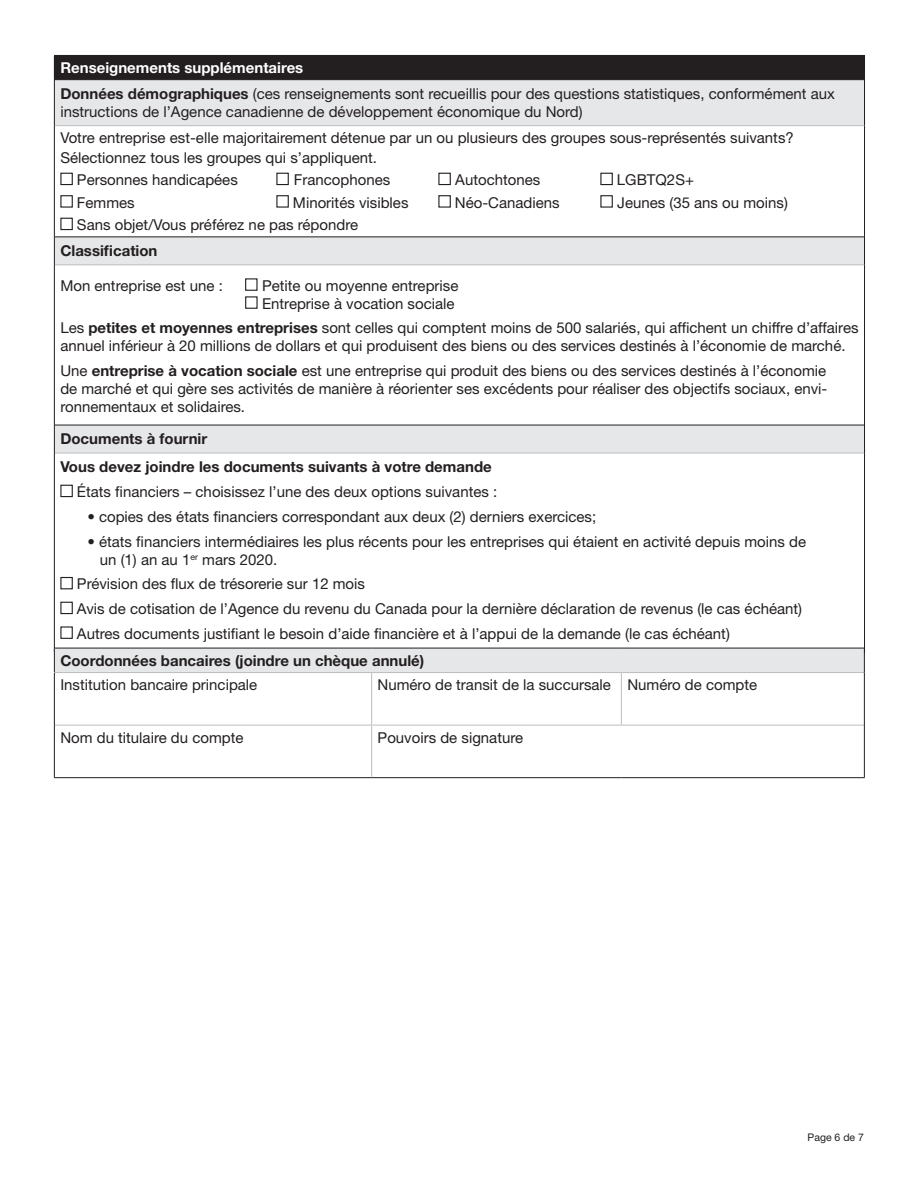
<style>
.page{position:relative;width:918px;height:1188px;background:#fff}
.page>*{position:absolute;margin:0;border:0;box-sizing:border-box;transform-origin:0 0}
.t1{font:15px/18px "Helvetica Neue LT Std";color:#231f20}
.t2{font:700 15px/28px "Helvetica Neue LT Std";color:#231f20}
.t3{font:10.5px "Helvetica Neue LT Std";color:#231f20}
.s1{font-weight:700;color:#fff}
.s2{font-weight:700}
</style>
<div class="page">
<div style="left:54px;top:55px;width:811px;height:25px;background:#231f20"></div>
<svg style="left:55px;top:80px;width:809px;height:373px"></svg>
<hr style="left:864px;top:80px;width:1px;height:46px;background:#231f20">
<hr style="left:864px;top:126px;width:1px;height:111px;background:#231f20">
<svg style="left:864px;top:237px;width:1px;height:28px"></svg>
<hr style="left:864px;top:265px;width:1px;height:160px;background:#231f20">
<svg style="left:864px;top:425px;width:1px;height:28px"></svg>
<hr style="left:864px;top:453px;width:1px;height:199px;background:#231f20">
<hr style="left:55px;top:125px;width:809px;height:1px;background:#bcbdc0">
<hr style="left:55px;top:264px;width:809px;height:1px;background:#bcbdc0">
<hr style="left:55px;top:453px;width:809px;height:1px;background:#bcbdc0">
<hr style="left:54px;top:80px;width:1px;height:46px;background:#231f20">
<hr style="left:54px;top:126px;width:1px;height:111px;background:#231f20">
<svg style="left:54px;top:237px;width:1px;height:28px"></svg>
<hr style="left:54px;top:265px;width:1px;height:160px;background:#231f20">
<svg style="left:54px;top:425px;width:1px;height:28px"></svg>
<hr style="left:54px;top:453px;width:1px;height:199px;background:#231f20">
<hr style="left:55px;top:236px;width:809px;height:1px;background:#231f20">
<hr style="left:55px;top:425px;width:809px;height:1px;background:#231f20">
<div style="left:60px;top:173px;width:13px;height:12px;border:1px solid #231f20"></div>
<div style="left:276px;top:173px;width:13px;height:12px;border:1px solid #231f20"></div>
<div style="left:438px;top:173px;width:13px;height:12px;border:1px solid #231f20"></div>
<div style="left:600px;top:173px;width:13px;height:12px;border:1px solid #231f20"></div>
<div style="left:60px;top:195px;width:13px;height:13px;border:1px solid #231f20"></div>
<div style="left:276px;top:195px;width:13px;height:13px;border:1px solid #231f20"></div>
<div style="left:438px;top:195px;width:13px;height:13px;border:1px solid #231f20"></div>
<div style="left:600px;top:195px;width:13px;height:13px;border:1px solid #231f20"></div>
<div style="left:60px;top:218px;width:13px;height:12px;border:1px solid #231f20"></div>
<div style="left:245px;top:278px;width:13px;height:13px;border:1px solid #231f20"></div>
<div style="left:245px;top:296px;width:13px;height:13px;border:1px solid #231f20"></div>
<div style="left:60px;top:485px;width:13px;height:12px;border:1px solid #231f20"></div>
<div style="left:60px;top:577px;width:13px;height:12px;border:1px solid #231f20"></div>
<div style="left:60px;top:602px;width:13px;height:12px;border:1px solid #231f20"></div>
<div style="left:60px;top:626px;width:13px;height:13px;border:1px solid #231f20"></div>
<div style="left:54px;top:648px;width:810px;height:25px;background:#e6e7e9"></div>
<hr style="left:54px;top:672px;width:318px;height:1px;background:#bcbdc0">
<hr style="left:372px;top:672px;width:249px;height:1px;background:#bcbdc0">
<hr style="left:621px;top:672px;width:243px;height:1px;background:#bcbdc0">
<hr style="left:371px;top:673px;width:1px;height:52px;background:#bcbdc0">
<hr style="left:621px;top:673px;width:1px;height:52px;background:#bcbdc0">
<hr style="left:55px;top:725px;width:317px;height:1px;background:#bcbdc0">
<hr style="left:372px;top:725px;width:249px;height:1px;background:#bcbdc0">
<hr style="left:371px;top:725px;width:1px;height:52px;background:#bcbdc0">
<hr style="left:621px;top:725px;width:243px;height:1px;background:#bcbdc0">
<svg style="left:864px;top:652px;width:1px;height:21px"></svg>
<hr style="left:864px;top:673px;width:1px;height:52px;background:#231f20">
<hr style="left:864px;top:725px;width:1px;height:52px;background:#231f20">
<hr style="left:54px;top:777px;width:318px;height:1px;background:#231f20">
<hr style="left:372px;top:777px;width:249px;height:1px;background:#231f20">
<hr style="left:621px;top:777px;width:244px;height:1px;background:#231f20">
<svg style="left:54px;top:649px;width:1px;height:23px"></svg>
<hr style="left:54px;top:673px;width:1px;height:52px;background:#231f20">
<hr style="left:54px;top:725px;width:1px;height:52px;background:#231f20">
<hr style="left:54px;top:648px;width:318px;height:1px;background:#231f20">
<hr style="left:372px;top:648px;width:249px;height:1px;background:#231f20">
<hr style="left:621px;top:648px;width:244px;height:1px;background:#231f20">
<p class="t1" style="left:60px;top:54px;width:776px;line-height:26.1px"><span class="s1">Renseignements supplémentaires<br></span><span class="s2">Données démographiques</span> (ces renseignements sont recueillis pour des questions statistiques, conformément aux</p>
<p class="t1" style="left:60px;top:98px;width:735px;line-height:26.1px">instructions de l’Agence canadienne de développement économique du Nord)<br>Votre entreprise est-elle majoritairement détenue par un ou plusieurs des groupes sous-représentés suivants?</p>
<p class="t1" style="left:77px;top:146px;width:302px;line-height:22.5px;text-indent:-17px">Sélectionnez tous les groupes qui s’appliquent.<br>Personnes handicapées</p>
<p class="t1" style="left:294px;top:171px;width:98px">Francophones</p>
<p class="t1" style="left:455px;top:171px;width:87px">Autochtones</p>
<p class="t1" style="left:617px;top:171px;width:79px">LGBTQ2S+</p>
<p class="t1" style="left:77px;top:193px;width:59px">Femmes</p>
<p class="t1" style="left:293px;top:193px;width:117px">Minorités visibles</p>
<p class="t1" style="left:455px;top:193px;width:106px">Néo-Canadiens</p>
<p class="t1" style="left:617px;top:193px;width:172px">Jeunes (35 ans ou moins)</p>
<p class="t1" style="left:77px;top:216px;width:283px">Sans objet/Vous préférez ne pas répondre</p>
<p class="t2" style="left:60px;top:237px;width:99px">Classification</p>
<p class="t1" style="left:60px;top:276px;width:164px">Mon entreprise est une :</p>
<p class="t1" style="left:262px;top:276px;width:198px">Petite ou moyenne entreprise<br>Entreprise à vocation sociale</p>
<p class="t1" style="left:60px;top:318px;width:800px">Les <span class="s2">petites et moyennes entreprises</span> sont celles qui comptent moins de 500 salariés, qui affichent un chiffre d’affaires annuel inférieur à 20 millions de dollars et qui produisent des biens ou des services destinés à l’économie de marché.</p>
<p class="t1" style="left:60px;top:361px;width:769px;text-align:justify">Une <span class="s2">entreprise à vocation sociale</span> est une entreprise qui produit des biens ou des services destinés à l’économie de marché et qui gère ses activités de manière à réorienter ses excédents pour réaliser des objectifs sociaux, envi&shy;ronnementaux et solidaires.</p>
<p class="t2" style="left:60px;top:425px;width:433px">Documents à fournir<br>Vous devez joindre les documents suivants à votre demande</p>
<p class="t1" style="left:77px;top:483px;width:422px">États financiers – choisissez l’une des deux options suivantes :</p>
<p class="t1" style="left:87px;top:507px;width:510px">• copies des états financiers correspondant aux deux (2) derniers exercices;</p>
<p class="t1" style="left:100px;top:532px;width:708px;text-indent:-13px">• états financiers intermédiaires les plus récents pour les entreprises qui étaient en activité depuis moins de un (1) an au 1<sup>er</sup> mars 2020.</p>
<p class="t1" style="left:77px;top:571px;width:727px;line-height:24.8px">Prévision des flux de trésorerie sur 12 mois<br>Avis de cotisation de l’Agence du revenu du Canada pour la dernière déclaration de revenus (le cas échéant)<br>Autres documents justifiant le besoin d’aide financière et à l’appui de la demande (le cas échéant)</p>
<p class="t2" style="left:60px;top:646px;width:365px">Coordonnées bancaires (joindre un chèque annulé)</p>
<p class="t1" style="left:60px;top:675px;width:198px">Institution bancaire principale</p>
<p class="t1" style="left:378px;top:675px;width:381px">Numéro de transit de la succursale Numéro de compte</p>
<p class="t1" style="left:60px;top:728px;width:185px">Nom du titulaire du compte</p>
<p class="t1" style="left:378px;top:728px;width:147px">Pouvoirs de signature</p>
<p class="t3" style="left:808px;top:1132px;width:58px">Page 6 de 7</p>
</div>
